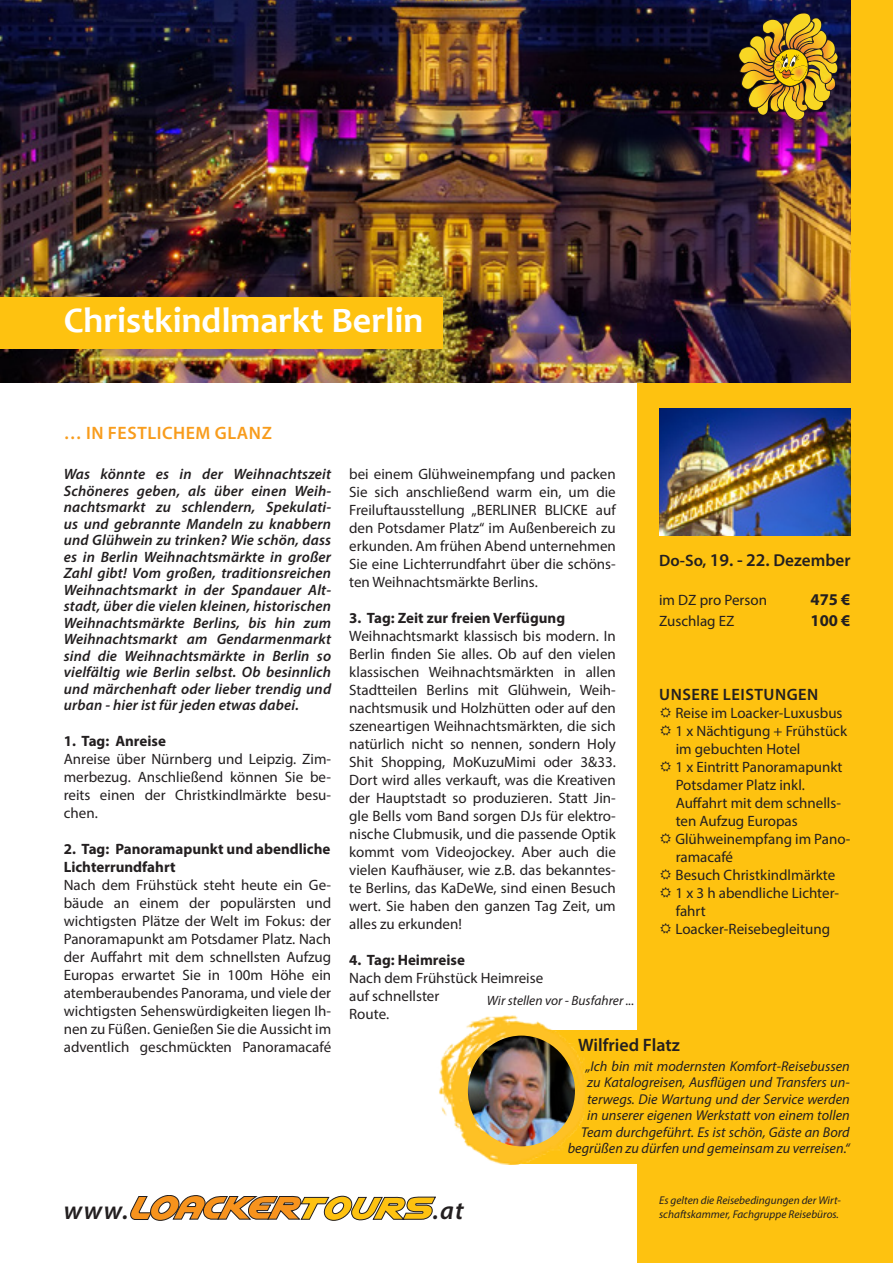
<style>
.page{position:relative;width:893px;height:1263px;background:#fff}
.page>*{position:absolute;margin:0;border:0;box-sizing:border-box;transform-origin:0 0}
.Hauptüberschrift_1{font:700 36px "Candara";color:#fff}
.t1{font:italic 600 25.5px "Myriad Pro";color:#231f20}
.t2{font:600 18px "Myriad Pro";letter-spacing:.03em;color:#f89c1c}
.t3{font:600 18px "Myriad Pro";color:#231f20}
.t4{font:600 17.25px "Myriad Pro";color:#231f20}
.t5{font:600 16.5px "Myriad Pro";letter-spacing:.03em;color:#231f20}
.t6{font:700 16.5px "Myriad Pro";color:#231f20}
.t7{font:15px/18px "Myriad Pro";color:#231f20;text-align:justify}
.t8{font:italic 600 15px/16.5px "Myriad Pro";letter-spacing:.01em;color:#231f20;text-align:justify}
.t9{font:700 15px/18px "Myriad Pro";color:#231f20}
.Hauptüberschrift_1-2{font:italic 14.25px/16.5px "Myriad Pro";color:#231f20;text-align:right}
.t10{font:italic 13.5px "Myriad Pro";color:#231f20}
.t11{font:italic 11.25px/13.5px "Myriad Pro";color:#231f20}
.s1{font-size:16.5px}
.s2{font-size:18px}
</style>
<div class="page">
<div style="left:638px;top:0;width:255px;height:1263px;background:#fec210"></div>
<img style="left:0;top:0;width:850px;height:383px">
<svg style="left:130px;top:1195px;width:306px;height:26px"></svg>
<div style="left:0;top:298px;width:442px;height:51px;background:#fec210"></div>
<img style="left:659px;top:408px;width:191px;height:128px">
<img style="left:738px;top:13px;width:100px;height:107px">
<div style="left:510px;top:1030px;width:357px;height:134px;background:#fec210"></div>
<img style="left:439px;top:1015px;width:145px;height:149px">
<img style="left:468px;top:1035px;width:107px;height:111px">
<p class="Hauptüberschrift_1" style="left:64px;top:298px;width:361px">Christkindlmarkt Berlin</p>
<p class="t2" style="left:64px;top:421px;width:210px">… IN FESTLICHEM GLANZ</p>
<p class="t8" style="left:64px;top:465px;width:269px">Was könnte es in der Weihnachtszeit Schöneres geben, als über einen Weih&shy;nachtsmarkt zu schlendern, Spekulati&shy;us und gebrannte Mandeln zu knabbern und Glühwein zu trinken? Wie schön, dass es in Berlin Weihnachtsmärkte in großer Zahl gibt! Vom großen, traditionsreichen Weihnachtsmarkt in der Spandauer Alt&shy;stadt, über die vielen kleinen, historischen Weihnachtsmärkte Berlins, bis hin zum Weihnachtsmarkt am Gendarmenmarkt sind die Weihnachtsmärkte in Berlin so vielfältig wie Berlin selbst. Ob besinnlich und märchenhaft oder lieber trendig und urban - hier ist für jeden etwas dabei.</p>
<p class="t9" style="left:64px;top:731px;width:104px">1. Tag: Anreise</p>
<p class="t7" style="left:64px;top:750px;width:269px">Anreise über Nürnberg und Leipzig. Zim&shy;merbezug. Anschließend können Sie be&shy;reits einen der Christkindlmärkte besu&shy;chen.</p>
<p class="t9" style="left:64px;top:839px;width:268px">2. Tag: Panoramapunkt und abendliche<br>Lichterrundfahrt</p>
<p class="t7" style="left:64px;top:876px;width:269px">Nach dem Frühstück steht heute ein Ge&shy;bäude an einem der populärsten und wichtigsten Plätze der Welt im Fokus: der Panoramapunkt am Potsdamer Platz. Nach der Auffahrt mit dem schnellsten Aufzug Europas erwartet Sie in 100m Höhe ein atemberaubendes Panorama, und viele der wichtigsten Sehenswürdigkeiten liegen Ih&shy;nen zu Füßen. Genießen Sie die Aussicht im adventlich geschmückten Panoramacafé</p>
<p class="t7" style="left:349px;top:465px;width:268px">bei einem Glühweinempfang und packen Sie sich anschließend warm ein, um die Freiluftausstellung „BERLINER BLICKE auf den Potsdamer Platz“ im Außenbereich zu erkunden. Am frühen Abend unternehmen Sie eine Lichterrundfahrt über die schöns&shy;ten Weihnachtsmärkte Berlins.</p>
<p class="t9" style="left:349px;top:608px;width:217px">3. Tag: Zeit zur freien Verfügung</p>
<p class="t7" style="left:349px;top:627px;width:268px">Weihnachtsmarkt klassisch bis modern. In Berlin finden Sie alles. Ob auf den vielen klassischen Weihnachtsmärkten in allen Stadtteilen Berlins mit Glühwein, Weih&shy;nachtsmusik und Holzhütten oder auf den szeneartigen Weihnachtsmärkten, die sich natürlich nicht so nennen, sondern Holy Shit Shopping, MoKuzuMimi oder 3&amp;33.<br>Dort wird alles verkauft, was die Kreativen der Hauptstadt so produzieren. Statt Jin&shy;gle Bells vom Band sorgen DJs für elektro&shy;nische Clubmusik, und die passende Optik kommt vom Videojockey. Aber auch die vielen Kaufhäuser, wie z.B. das bekanntes&shy;te Berlins, das KaDeWe, sind einen Besuch wert. Sie haben den ganzen Tag Zeit, um alles zu erkunden!</p>
<p class="t9" style="left:349px;top:950px;width:117px">4. Tag: Heimreise</p>
<p class="t7" style="left:349px;top:969px;width:196px">Nach dem Frühstück Heimreise</p>
<p class="t7" style="left:349px;top:987px;width:92px">auf schnellster</p>
<p class="t7" style="left:349px;top:1005px;width:41px">Route.</p>
<p class="t4" style="left:659px;top:549px;width:193px"><span class="s1">Do-So,</span> <span class="s2">19. - 22.</span> Dezember</p>
<p class="t7" style="left:659px;top:591px;width:109px">im DZ pro Person</p>
<p class="t6" style="left:810px;top:589px;width:41px">475 €</p>
<p class="t7" style="left:659px;top:612px;width:77px">Zuschlag EZ</p>
<p class="t6" style="left:810px;top:610px;width:41px">100 €</p>
<p class="t5" style="left:659px;top:684px;width:161px">UNSERE LEISTUNGEN</p>
<p class="t7" style="left:675px;top:703px;width:169px">Reise im Loacker-Luxusbus</p>
<p class="t7" style="left:675px;top:721px;width:173px">1 x Nächtigung + Frühstück</p>
<p class="t7" style="left:676px;top:739px;width:126px">im gebuchten Hotel</p>
<p class="t7" style="left:675px;top:757px;width:169px">1 x Eintritt Panoramapunkt</p>
<p class="t7" style="left:676px;top:775px;width:131px">Potsdamer Platz inkl.</p>
<p class="t7" style="left:676px;top:793px;width:167px">Auffahrt mit dem schnells-</p>
<p class="t7" style="left:676px;top:811px;width:124px">ten Aufzug Europas</p>
<p class="t7" style="left:675px;top:829px;width:177px">Glühweinempfang im Pano-</p>
<p class="t7" style="left:676px;top:847px;width:59px">ramacafé</p>
<p class="t7" style="left:675px;top:865px;width:161px">Besuch Christkindlmärkte</p>
<p class="t7" style="left:675px;top:883px;width:165px">1 x 3 h abendliche Lichter-</p>
<p class="t7" style="left:676px;top:901px;width:32px">fahrt</p>
<p class="t7" style="left:675px;top:919px;width:156px">Loacker-Reisebegleitung</p>
<p class="t10" style="left:487px;top:992px;width:149px">Wir stellen vor - Busfahrer ...</p>
<p class="t3" style="left:578px;top:1034px;width:103px">Wilfried Flatz</p>
<p class="Hauptüberschrift_1-2" style="left:568px;top:1058px;width:284px">„Ich bin mit modernsten Komfort-Reisebussen<br>zu Katalogreisen, Ausflügen und Transfers un&shy;terwegs. Die Wartung und der Service werden<br>in unserer eigenen Werkstatt von einem tollen Team durchgeführt. Es ist schön, Gäste an Bord begrüßen zu dürfen und gemeinsam zu verreisen.“</p>
<p class="t1" style="left:64px;top:1194px;width:66px">www.</p>
<p class="t1" style="left:433px;top:1194px;width:32px">.at</p>
<p class="t11" style="left:659px;top:1193px;width:183px">Es gelten die Reisebedingungen der Wirt&shy;schaftskammer, Fachgruppe Reisebüros.</p>
</div>
